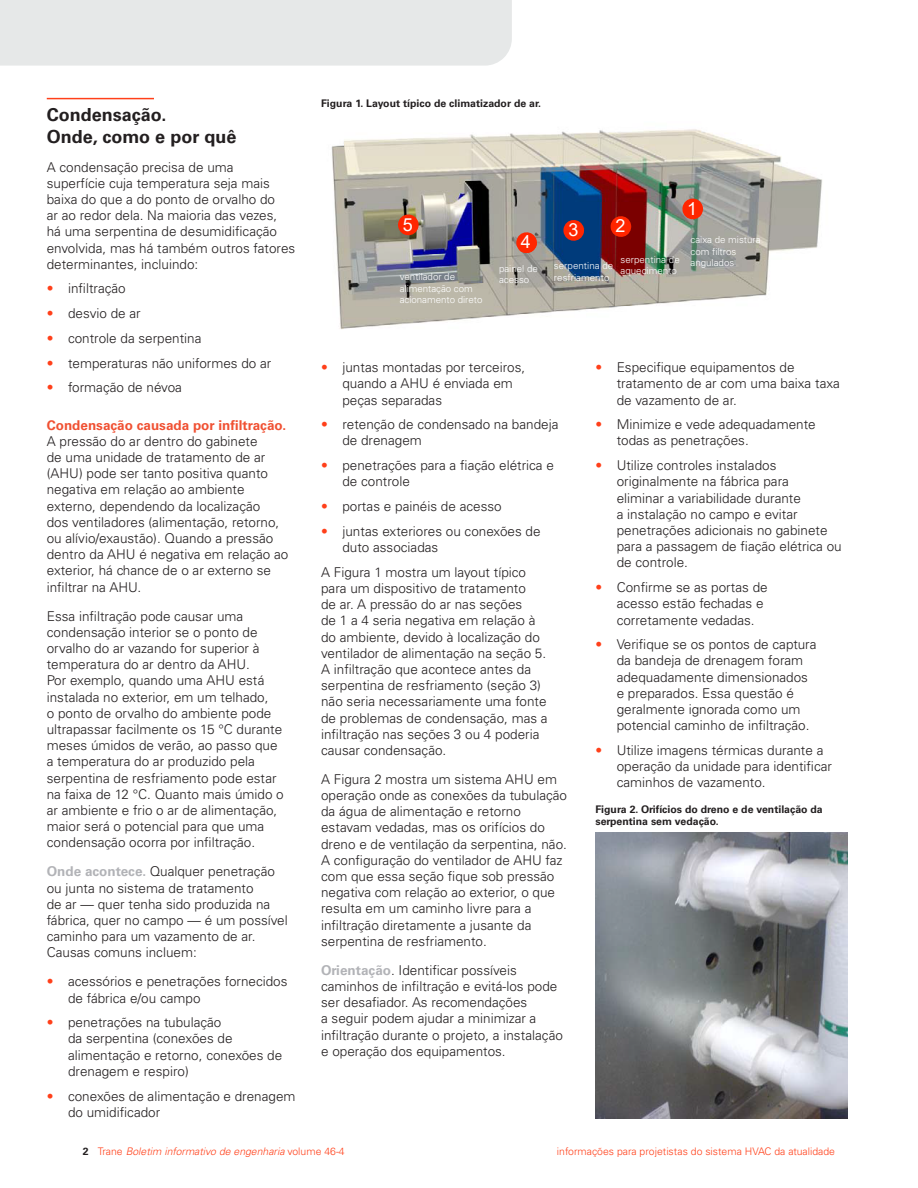
<style>
.page{position:relative;width:918px;height:1188px;background:#fff}
.page>*{position:absolute;margin:0;border:0;box-sizing:border-box;transform-origin:0 0}
.txt{font:700 18px/21.6px "Univers LT Std";color:#231f20}
.t1{font:18px "Arial";color:#fff}
.txt-2{font:300 13.5px/16.2px "Univers LT Std";color:#231f20}
.fig{font:700 10.5px/12.6px "Univers LT Std";color:#231f20}
.t2{font:300 10.5px "Univers LT Std";color:#ff401a}
.t3{font:italic 300 10.5px "Univers LT Std";color:#ff401a}
.t4{font:300 9.75px/11.7px "Univers";color:#fff}
.s1{color:#ff401a}
.s2{font-weight:700;color:#f05133}
.s3{font-weight:700;color:#b2b3b7}
.s4{font-weight:700;font-style:normal;color:#231f20}
.s5{font-style:normal}
</style>
<div class="page">
<div style="left:0;top:0;width:512px;height:66px;background:#e6e8e8"></div>
<hr style="left:47px;top:98px;width:107px;height:1px;background:#ff401a">
<img style="left:595px;top:832px;width:253px;height:287px">
<img style="left:331px;top:129px;width:491px;height:200px">
<svg style="left:682px;top:195px;width:21px;height:28px"></svg>
<svg style="left:611px;top:213px;width:20px;height:27px"></svg>
<svg style="left:563px;top:217px;width:21px;height:27px"></svg>
<svg style="left:516px;top:229px;width:21px;height:27px"></svg>
<svg style="left:398px;top:211px;width:21px;height:28px"></svg>
<p class="txt" style="left:47px;top:104px;width:191px">Condensação.<br>Onde, como e por quê</p>
<p class="txt-2" style="left:47px;top:159px;width:250px">A condensação precisa de uma superfície cuja temperatura seja mais baixa do que a do ponto de orvalho do<br>ar ao redor dela. Na maioria das vezes,<br>há uma serpentina de desumidificação envolvida, mas há também outros fatores determinantes, incluindo:</p>
<p class="txt-2" style="left:47px;top:281px;width:81px"><span class="s1">•</span> infiltração</p>
<p class="txt-2" style="left:47px;top:305px;width:96px"><span class="s1">•</span> desvio de ar</p>
<p class="txt-2" style="left:47px;top:330px;width:156px"><span class="s1">•</span> controle da serpentina</p>
<p class="txt-2" style="left:47px;top:355px;width:226px"><span class="s1">•</span> temperaturas não uniformes do ar</p>
<p class="txt-2" style="left:47px;top:379px;width:137px"><span class="s1">•</span> formação de névoa</p>
<p class="txt-2" style="left:47px;top:417px;width:243px"><span class="s2">Condensação causada por infiltração.<br></span>A pressão do ar dentro do gabinete<br>de uma unidade de tratamento de ar (AHU) pode ser tanto positiva quanto negativa em relação ao ambiente externo, dependendo da localização<br>dos ventiladores (alimentação, retorno, ou alívio/exaustão). Quando a pressão dentro da AHU é negativa em relação ao exterior, há chance de o ar externo se infiltrar na AHU.</p>
<p class="txt-2" style="left:47px;top:608px;width:239px">Essa infiltração pode causar uma condensação interior se o ponto de orvalho do ar vazando for superior à temperatura do ar dentro da AHU.<br>Por exemplo, quando uma AHU está instalada no exterior, em um telhado,<br>o ponto de orvalho do ambiente pode ultrapassar facilmente os 15 °C durante meses úmidos de verão, ao passo que a temperatura do ar produzido pela serpentina de resfriamento pode estar na faixa de 12 °C. Quanto mais úmido o ar ambiente e frio o ar de alimentação, maior será o potencial para que uma condensação ocorra por infiltração.</p>
<p class="txt-2" style="left:47px;top:864px;width:243px"><span class="s3">Onde acontece.</span> Qualquer penetração ou junta no sistema de tratamento<br>de ar — quer tenha sido produzida na fábrica, quer no campo — é um possível caminho para um vazamento de ar.<br>Causas comuns incluem:</p>
<p class="txt-2" style="left:68px;top:973px;width:221px;text-indent:-21px"><span class="s1">•</span> acessórios e penetrações fornecidos de fábrica e/ou campo</p>
<p class="txt-2" style="left:68px;top:1014px;width:216px;text-indent:-21px"><span class="s1">•</span> penetrações na tubulação<br>da serpentina (conexões de alimentação e retorno, conexões de drenagem e respiro)</p>
<p class="txt-2" style="left:68px;top:1088px;width:229px;text-indent:-21px"><span class="s1">•</span> conexões de alimentação e drenagem do umidificador</p>
<p class="fig" style="left:321px;top:97px;width:221px">Figura 1. Layout típico de climatizador de ar.</p>
<p class="t1" style="left:403px;top:212px;width:12px">5</p>
<p class="t4" style="left:400px;top:271px;width:84px">ventilador de alimentação com acionamento direto</p>
<p class="t1" style="left:521px;top:229px;width:12px">4</p>
<p class="t4" style="left:499px;top:262px;width:40px">painel de acesso</p>
<p class="t1" style="left:568px;top:217px;width:12px">3</p>
<p class="t1" style="left:616px;top:214px;width:12px">2</p>
<p class="t4" style="left:554px;top:260px;width:61px">serpentina de resfriamento</p>
<p class="t4" style="left:621px;top:253px;width:61px">serpentina de aquecimento</p>
<p class="t1" style="left:687px;top:196px;width:12px">1</p>
<p class="t4" style="left:690px;top:234px;width:72px">caixa de mistura com filtros angulados</p>
<p class="txt-2" style="left:342px;top:359px;width:184px;text-indent:-21px"><span class="s1">•</span> juntas montadas por terceiros, quando a AHU é enviada em peças separadas</p>
<p class="txt-2" style="left:342px;top:416px;width:218px;text-indent:-21px"><span class="s1">•</span> retenção de condensado na bandeja de drenagem</p>
<p class="txt-2" style="left:342px;top:457px;width:213px;text-indent:-21px"><span class="s1">•</span> penetrações para a fiação elétrica e de controle</p>
<p class="txt-2" style="left:321px;top:498px;width:182px"><span class="s1">•</span> portas e painéis de acesso</p>
<p class="txt-2" style="left:342px;top:523px;width:200px;text-indent:-21px"><span class="s1">•</span> juntas exteriores ou conexões de duto associadas</p>
<p class="txt-2" style="left:321px;top:564px;width:228px">A Figura 1 mostra um layout típico para um dispositivo de tratamento<br>de ar. A pressão do ar nas seções<br>de 1 a 4 seria negativa em relação à do ambiente, devido à localização do ventilador de alimentação na seção 5.<br>A infiltração que acontece antes da serpentina de resfriamento (seção 3) não seria necessariamente uma fonte de problemas de condensação, mas a infiltração nas seções 3 ou 4 poderia causar condensação.</p>
<p class="txt-2" style="left:321px;top:771px;width:247px">A Figura 2 mostra um sistema AHU em operação onde as conexões da tubulação da água de alimentação e retorno estavam vedadas, mas os orifícios do dreno e de ventilação da serpentina, não.<br>A configuração do ventilador de AHU faz com que essa seção fique sob pressão negativa com relação ao exterior, o que resulta em um caminho livre para a infiltração diretamente a jusante da serpentina de resfriamento.</p>
<p class="txt-2" style="left:321px;top:962px;width:243px"><span class="s3">Orientação</span>. Identificar possíveis caminhos de infiltração e evitá-los pode ser desafiador. As recomendações<br>a seguir podem ajudar a minimizar a infiltração durante o projeto, a instalação e operação dos equipamentos.</p>
<p class="txt-2" style="left:617px;top:359px;width:225px;text-indent:-21px"><span class="s1">•</span> Especifique equipamentos de tratamento de ar com uma baixa taxa de vazamento de ar.</p>
<p class="txt-2" style="left:617px;top:416px;width:201px;text-indent:-21px"><span class="s1">•</span> Minimize e vede adequadamente todas as penetrações.</p>
<p class="txt-2" style="left:617px;top:457px;width:227px;text-indent:-21px"><span class="s1">•</span> Utilize controles instalados originalmente na fábrica para<br>eliminar a variabilidade durante<br>a instalação no campo e evitar penetrações adicionais no gabinete para a passagem de fiação elétrica ou de controle.</p>
<p class="txt-2" style="left:617px;top:579px;width:153px;text-indent:-21px"><span class="s1">•</span> Confirme se as portas de acesso estão fechadas e corretamente vedadas.</p>
<p class="txt-2" style="left:617px;top:636px;width:201px;text-indent:-21px"><span class="s1">•</span> Verifique se os pontos de captura da bandeja de drenagem foram adequadamente dimensionados e preparados. Essa questão é geralmente ignorada como um potencial caminho de infiltração.</p>
<p class="txt-2" style="left:617px;top:742px;width:217px;text-indent:-21px"><span class="s1">•</span> Utilize imagens térmicas durante a operação da unidade para identificar caminhos de vazamento.</p>
<p class="fig" style="left:595px;top:803px;width:229px">Figura 2. Orifícios do dreno e de ventilação da serpentina sem vedação.</p>
<p class="t3" style="left:83px;top:1145px;width:263px"><span class="s4">2</span> <span class="s5">Trane</span> Boletim informativo de engenharia <span class="s5">volume 46-4</span></p>
<p class="t2" style="left:557px;top:1145px;width:280px">informações para projetistas do sistema HVAC da atualidade</p>
</div>
